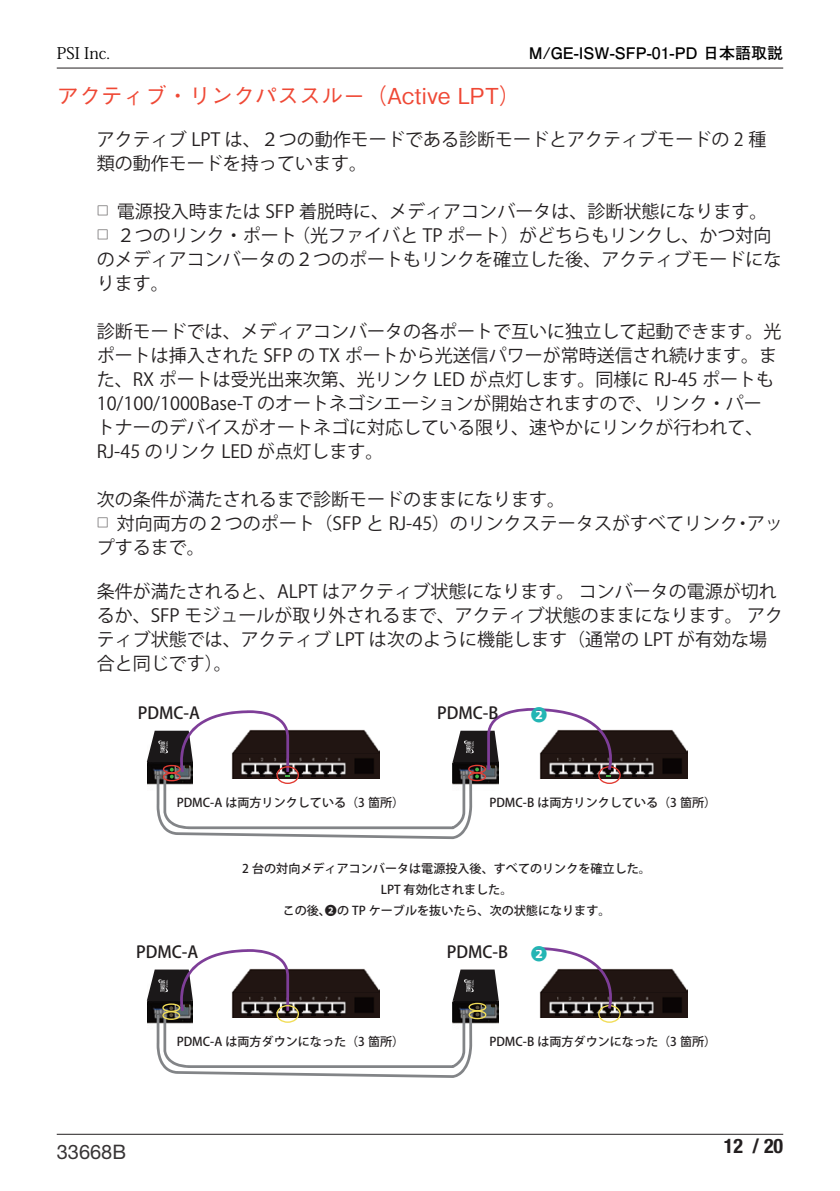
<style>
.page{position:relative;width:840px;height:1191px;background:#fff}
.page>*{position:absolute;margin:0;border:0;box-sizing:border-box;transform-origin:0 0}
.Level_3{font:500 22px "Gothic BBB Pro";color:#ef4835}
.t1{font:20px "Helvetica Neue LT Std";color:#373435}
.t2{font:700 condensed 20px "Helvetica Neue LT Std";color:#231f20}
.箇条書き_字下げ__Level2{font:18px/24px "Koz Go Pro";color:#231f20}
.t3{font:16.4px "Koz Go Pro Medium 90 msp RKSJ H";color:#231f20}
.t4{font:16.4px "Koz Go Pro Medium 90 msp RKSJ H";color:#23b5b4}
.t5{font:700 16px "Futo Go B101 Pro";color:#000}
.t6{font:16px "Koz Min Pro";color:#000}
.t7{font:12px/21.2px "Koz Go Pro Medium 90 msp RKSJ H";color:#231f20;text-align:center}
.s1{font-size:12px}
</style>
<div class="page">
<hr style="left:57px;top:1133px;width:725px;height:1px;background:#231f20">
<hr style="left:57px;top:68px;width:725px;height:1px;background:#231f20">
<img style="left:623px;top:729px;width:64px;height:49px">
<img style="left:623px;top:968px;width:64px;height:49px">
<svg style="left:535px;top:947px;width:88px;height:75px"></svg>
<svg style="left:147px;top:949px;width:351px;height:129px"></svg>
<svg style="left:147px;top:708px;width:476px;height:131px"></svg>
<p class="t6" style="left:57px;top:42px;width:55px">PSI Inc.</p>
<p class="t5" style="left:528px;top:41px;width:256px">M/GE-ISW-SFP-01-PD 日本語取説</p>
<p class="Level_3" style="left:57px;top:78px;width:465px">アクティブ・リンクパススルー（Active LPT）</p>
<p class="箇条書き_字下げ__Level2" style="left:97px;top:127px;width:670px">アクティブ LPT は、２つの動作モードである診断モードとアクティブモードの 2 種類の動作モードを持っています。</p>
<p class="箇条書き_字下げ__Level2" style="left:97px;top:199px;width:672px"><span class="s1">□</span> 電源投入時または SFP 着脱時に、メディアコンバータは、診断状態になります。</p>
<p class="箇条書き_字下げ__Level2" style="left:97px;top:223px;width:685px"><span class="s1">□</span> ２つのリンク・ポート （光ファイバと TP ポート）がどちらもリンクし、かつ対向のメディアコンバータの２つのポートもリンクを確立した後、アクティブモードになります。</p>
<p class="箇条書き_字下げ__Level2" style="left:97px;top:319px;width:685px">診断モードでは、メディアコンバータの各ポートで互いに独立して起動できます。光ポートは挿入された SFP の TX ポートから光送信パワーが常時送信され続けます。また、RX ポートは受光出来次第、光リンク LED が点灯します。同様に RJ-45 ポートも10/100/1000Base-T のオートネゴシエーションが開始されますので、リンク・パートナーのデバイスがオートネゴに対応している限り、速やかにリンクが行われて、RJ-45 のリンク LED が点灯します。</p>
<p class="箇条書き_字下げ__Level2" style="left:97px;top:487px;width:469px">次の条件が満たされるまで診断モードのままになります。</p>
<p class="箇条書き_字下げ__Level2" style="left:97px;top:511px;width:687px"><span class="s1">□</span> 対向両方の２つのポート（SFP と RJ-45）のリンクステータスがすべてリンク・アップするまで。</p>
<p class="箇条書き_字下げ__Level2" style="left:97px;top:579px;width:687px">条件が満たされると、ALPT はアクティブ状態になります。 コンバータの電源が切れるか、SFP モジュールが取り外されるまで、アクティブ状態のままになります。 アクティブ状態では、アクティブ LPT は次のように機能します（通常の LPT が有効な場合と同じです）。</p>
<p class="t3" style="left:138px;top:702px;width:64px">PDMC-A</p>
<p class="t3" style="left:437px;top:702px;width:63px">PDMC-B</p>
<p class="t4" style="left:530px;top:705px;width:18px">❷</p>
<p class="t7" style="left:176px;top:792px;width:229px">PDMC-A は両方リンクしている（3 箇所）</p>
<p class="t7" style="left:489px;top:792px;width:228px">PDMC-B は両方リンクしている（3 箇所）</p>
<p class="t7" style="left:242px;top:858px;width:410px">2 台の対向メディアコンバータは電源投入後、すべてのリンクを確立した。<br>LPT 有効化されました。<br>この後、❷の TP ケーブルを抜いたら、次の状態になります。</p>
<p class="t3" style="left:136px;top:941px;width:64px">PDMC-A</p>
<p class="t3" style="left:446px;top:941px;width:63px">PDMC-B</p>
<p class="t4" style="left:530px;top:943px;width:18px">❷</p>
<p class="t7" style="left:176px;top:1031px;width:229px">PDMC-A は両方ダウンになった（3 箇所）</p>
<p class="t7" style="left:489px;top:1031px;width:228px">PDMC-B は両方ダウンになった（3 箇所）</p>
<p class="t1" style="left:57px;top:1139px;width:71px">33668B</p>
<p class="t2" style="left:723px;top:1134px;width:61px">12 / 20</p>
</div>
